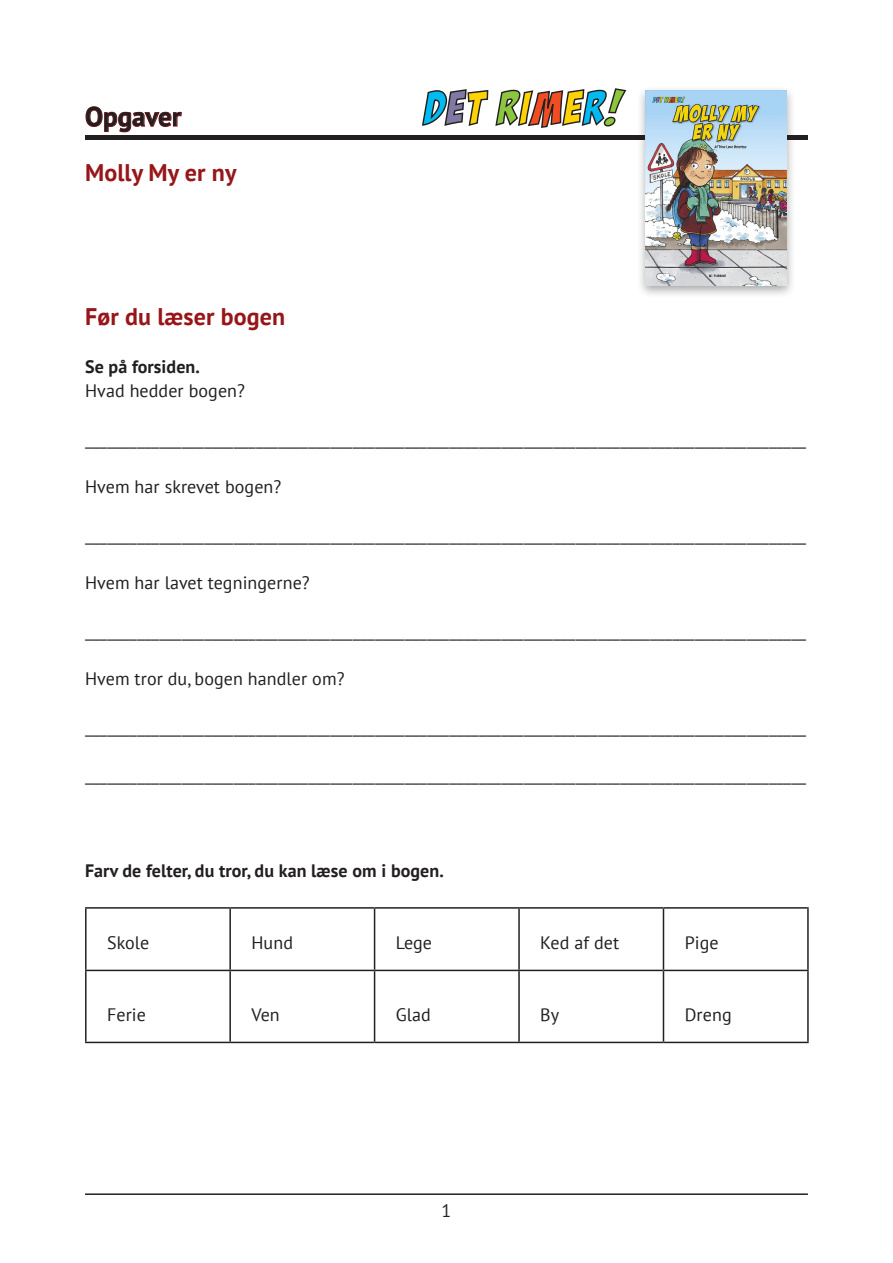
<style>
.page{position:relative;width:893px;height:1263px;background:#fff}
.page>*{position:absolute;margin:0;border:0;box-sizing:border-box;transform-origin:0 0}
.t1{font:700 27px "PT Sans";color:#231f20}
.Rubrik{font:700 24px "PT Sans";letter-spacing:.005em;color:#961619}
.Brødtekst{font:18px "PT Sans";letter-spacing:.005em;color:#231f20}
.Mellemrubrik{font:700 18px "PT Sans";letter-spacing:.005em;color:#231f20}
</style>
<div class="page">
<hr style="left:85px;top:1193px;width:723px;height:2px;background:#231f20">
<hr style="left:85px;top:136px;width:723px;height:4px;background:#231f20">
<svg style="left:85px;top:106px;width:97px;height:27px"></svg>
<hr style="left:85px;top:907px;width:145px;height:2px;background:#231f20">
<hr style="left:85px;top:909px;width:2px;height:61px;background:#231f20">
<hr style="left:230px;top:907px;width:145px;height:2px;background:#231f20">
<hr style="left:229px;top:909px;width:2px;height:61px;background:#231f20">
<hr style="left:375px;top:907px;width:144px;height:2px;background:#231f20">
<hr style="left:374px;top:909px;width:1px;height:61px;background:#231f20">
<hr style="left:519px;top:907px;width:144px;height:2px;background:#231f20">
<hr style="left:518px;top:909px;width:2px;height:61px;background:#231f20">
<hr style="left:663px;top:907px;width:146px;height:2px;background:#231f20">
<hr style="left:663px;top:909px;width:1px;height:61px;background:#231f20">
<hr style="left:807px;top:909px;width:2px;height:61px;background:#231f20">
<hr style="left:85px;top:970px;width:145px;height:1px;background:#231f20">
<hr style="left:85px;top:971px;width:2px;height:71px;background:#231f20">
<hr style="left:230px;top:970px;width:145px;height:1px;background:#231f20">
<hr style="left:229px;top:971px;width:2px;height:71px;background:#231f20">
<hr style="left:375px;top:970px;width:144px;height:1px;background:#231f20">
<hr style="left:374px;top:971px;width:1px;height:71px;background:#231f20">
<hr style="left:519px;top:970px;width:144px;height:1px;background:#231f20">
<hr style="left:518px;top:971px;width:2px;height:71px;background:#231f20">
<hr style="left:663px;top:970px;width:146px;height:1px;background:#231f20">
<hr style="left:663px;top:971px;width:1px;height:71px;background:#231f20">
<hr style="left:807px;top:971px;width:2px;height:71px;background:#231f20">
<hr style="left:85px;top:1042px;width:145px;height:1px;background:#231f20">
<hr style="left:230px;top:1042px;width:145px;height:1px;background:#231f20">
<hr style="left:375px;top:1042px;width:144px;height:1px;background:#231f20">
<hr style="left:519px;top:1042px;width:144px;height:1px;background:#231f20">
<hr style="left:663px;top:1042px;width:146px;height:1px;background:#231f20">
<div style="left:636px;top:86px;width:160px;height:212px;background:#231f20;opacity:.4"></div>
<img style="left:645px;top:90px;width:142px;height:195px">
<svg style="left:495px;top:88px;width:132px;height:40px"></svg>
<svg style="left:422px;top:89px;width:67px;height:37px"></svg>
<h1 class="t1" style="left:85px;top:99px;width:98px">Opgaver</h1>
<p class="Rubrik" style="left:85px;top:157px;width:153px">Molly My er ny</p>
<p class="Rubrik" style="left:85px;top:301px;width:202px">Før du læser bogen</p>
<p class="Mellemrubrik" style="left:85px;top:355px;width:116px">Se på forsiden.</p>
<p class="Brødtekst" style="left:85px;top:379px;width:162px">Hvad hedder bogen?</p>
<p class="Brødtekst" style="left:85px;top:427px;width:723px">_________________________________________________________________________________________________</p>
<p class="Brødtekst" style="left:85px;top:475px;width:198px">Hvem har skrevet bogen?</p>
<p class="Brødtekst" style="left:85px;top:523px;width:723px">_________________________________________________________________________________________________</p>
<p class="Brødtekst" style="left:85px;top:571px;width:226px">Hvem har lavet tegningerne?</p>
<p class="Brødtekst" style="left:85px;top:619px;width:723px">_________________________________________________________________________________________________</p>
<p class="Brødtekst" style="left:85px;top:667px;width:261px">Hvem tror du, bogen handler om?</p>
<p class="Brødtekst" style="left:85px;top:715px;width:723px">_________________________________________________________________________________________________</p>
<p class="Brødtekst" style="left:85px;top:763px;width:723px">_________________________________________________________________________________________________</p>
<p class="Mellemrubrik" style="left:85px;top:859px;width:360px">Farv de felter, du tror, du kan læse om i bogen.</p>
<p class="Brødtekst" style="left:107px;top:931px;width:44px">Skole</p>
<p class="Brødtekst" style="left:251px;top:931px;width:43px">Hund</p>
<p class="Brødtekst" style="left:396px;top:931px;width:38px">Lege</p>
<p class="Brødtekst" style="left:540px;top:931px;width:80px">Ked af det</p>
<p class="Brødtekst" style="left:685px;top:931px;width:35px">Pige</p>
<p class="Brødtekst" style="left:107px;top:1003px;width:40px">Ferie</p>
<p class="Brødtekst" style="left:251px;top:1003px;width:30px">Ven</p>
<p class="Brødtekst" style="left:396px;top:1003px;width:37px">Glad</p>
<p class="Brødtekst" style="left:540px;top:1003px;width:20px">By</p>
<p class="Brødtekst" style="left:685px;top:1003px;width:48px">Dreng</p>
<p class="Brødtekst" style="left:442px;top:1199px;width:11px">1</p>
</div>
